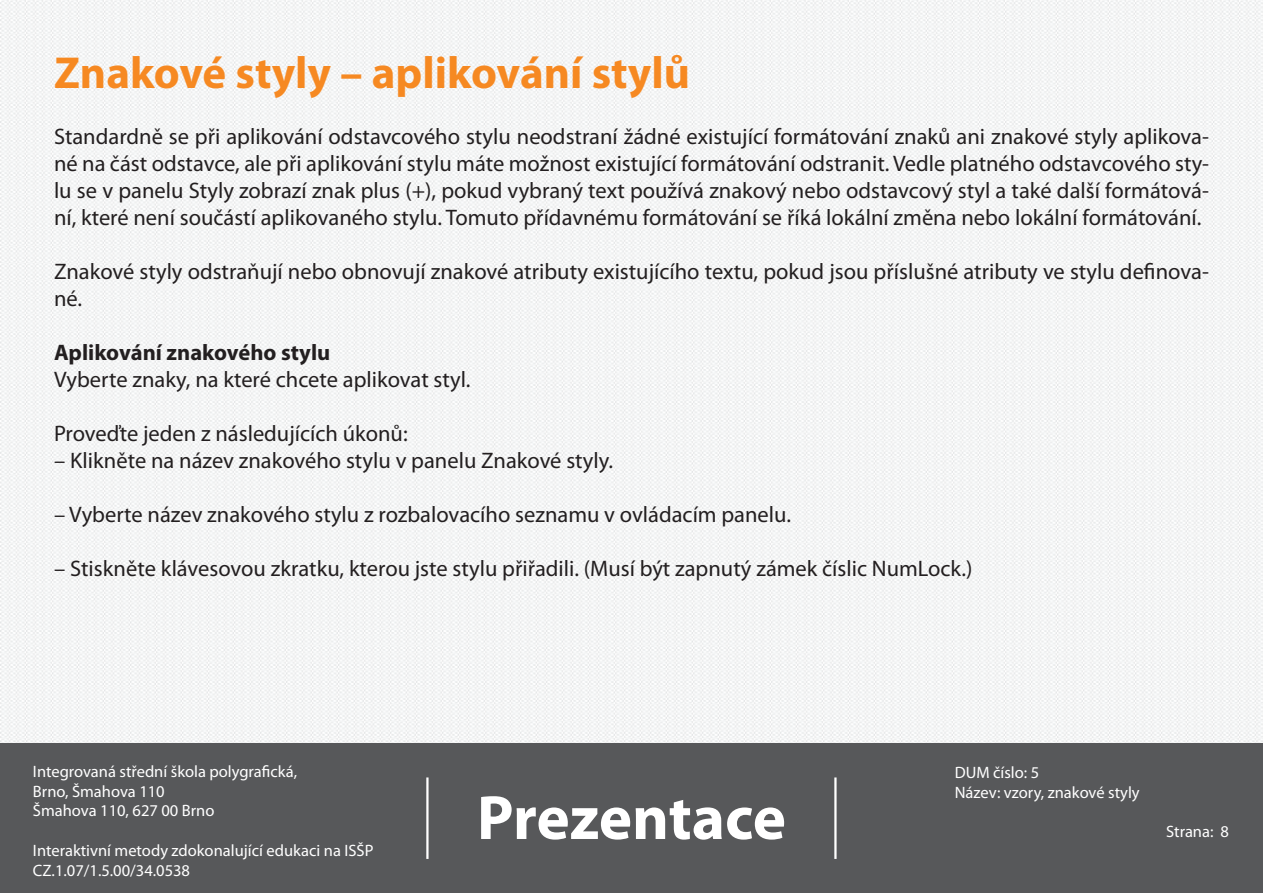
<style>
.page{position:relative;width:1263px;height:893px;background:#fff}
.page>*{position:absolute;margin:0;border:0;box-sizing:border-box;transform-origin:0 0}
.t1{font:700 63px "Myriad Pro";letter-spacing:-.005em;color:#fff}
.t2{font:700 45px "Myriad Pro";color:#f68922}
.t3{font:22.5px/27px "Myriad Pro";color:#231f20;text-align:justify}
.t4{font:700 22.5px "Myriad Pro";color:#231f20}
.t5{font:16.5px/19.8px "Myriad Pro";color:#fff}
</style>
<div class="page">
<img style="left:0;top:0;width:1263px;height:743px">
<div style="left:0;top:743px;width:1263px;height:150px;background:#57585a"></div>
<hr style="left:426px;top:777px;width:3px;height:82px;background:#fff">
<hr style="left:834px;top:777px;width:2px;height:82px;background:#fff">
<p class="t2" style="left:54px;top:43px;width:638px">Znakové styly – aplikování stylů</p>
<p class="t3" style="left:54px;top:123px;width:1156px">Standardně se při aplikování odstavcového stylu neodstraní žádné existující formátování znaků ani znakové styly aplikova&shy;né na část odstavce, ale při aplikování stylu máte možnost existující formátování odstranit. Vedle platného odstavcového sty&shy;lu se v panelu Styly zobrazí znak plus (+), pokud vybraný text používá znakový nebo odstavcový styl a také další formátová&shy;ní, které není součástí aplikovaného stylu. Tomuto přídavnému formátování se říká lokální změna nebo lokální formátování.</p>
<p class="t3" style="left:54px;top:258px;width:1156px">Znakové styly odstraňují nebo obnovují znakové atributy existujícího textu, pokud jsou příslušné atributy ve stylu definova&shy;né.</p>
<p class="t4" style="left:54px;top:338px;width:278px">Aplikování znakového stylu</p>
<p class="t3" style="left:54px;top:366px;width:418px">Vyberte znaky, na které chcete aplikovat styl.</p>
<p class="t3" style="left:54px;top:420px;width:355px">Proveďte jeden z následujících úkonů:</p>
<p class="t3" style="left:54px;top:447px;width:561px">– Klikněte na název znakového stylu v panelu Znakové styly.</p>
<p class="t3" style="left:54px;top:501px;width:738px">– Vyberte název znakového stylu z rozbalovacího seznamu v ovládacím panelu.</p>
<p class="t3" style="left:54px;top:555px;width:920px">– Stiskněte klávesovou zkratku, kterou jste stylu přiřadili. (Musí být zapnutý zámek číslic NumLock.)</p>
<p class="t5" style="left:33px;top:761px;width:266px">Integrovaná střední škola polygrafická,<br>Brno, Šmahova 110<br>Šmahova 110, 627 00 Brno</p>
<p class="t5" style="left:33px;top:840px;width:342px">Interaktivní metody zdokonalující edukaci na ISŠP<br>CZ.1.07/1.5.00/34.0538</p>
<h1 class="t1" style="left:477px;top:777px;width:311px">Prezentace</h1>
<p class="t5" style="left:955px;top:762px;width:187px">DUM číslo: 5<br>Název: vzory, znakové styly</p>
<p class="t5" style="left:1166px;top:822px;width:64px">Strana: 8</p>
</div>
